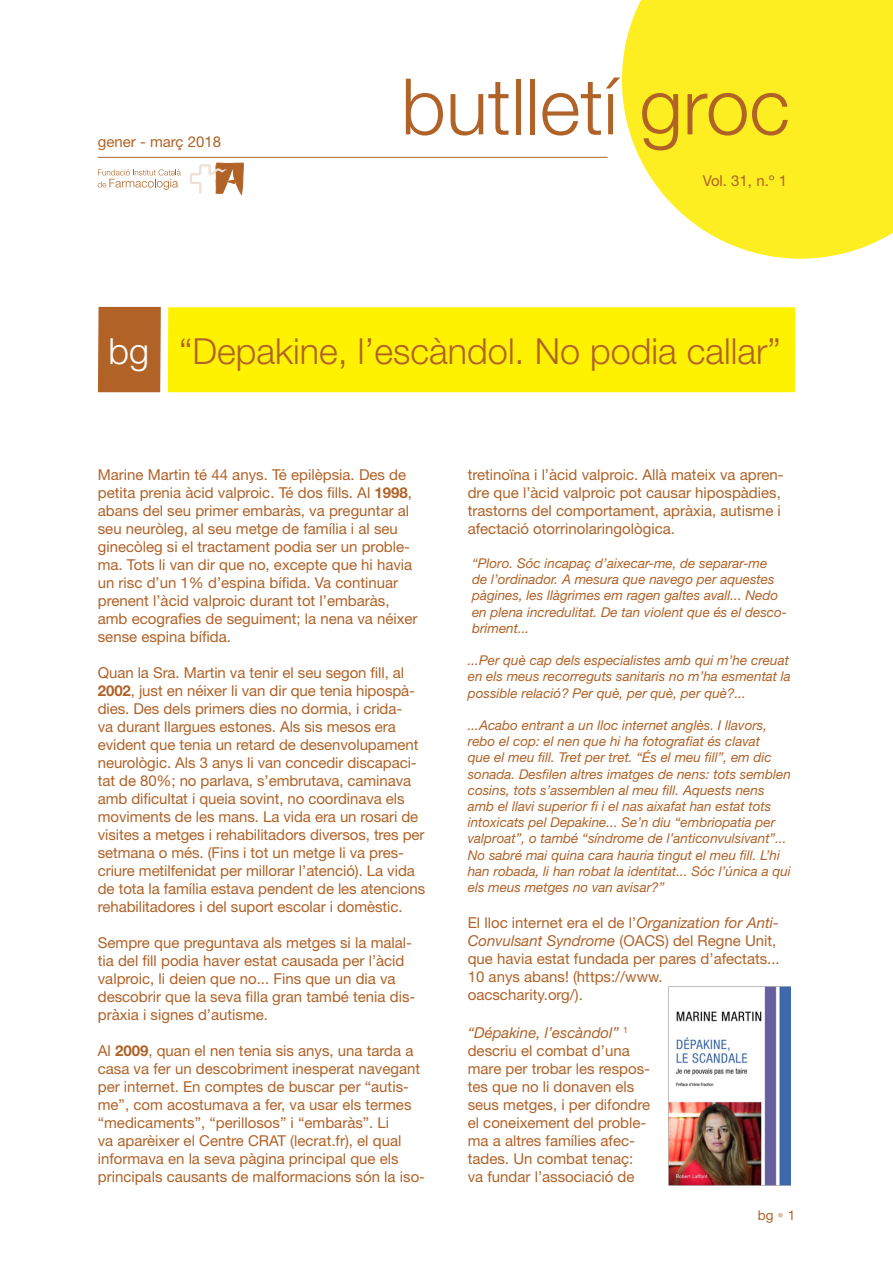
<style>
.page{position:relative;width:893px;height:1263px;background:#fff}
.page>*{position:absolute;margin:0;border:0;box-sizing:border-box;transform-origin:0 0}
.t1{font:300 78px "Helvetica Neue LT Std";color:#b06227}
.t2{font:300 36px "Helvetica Neue LT Std";color:#b06227}
.t3{font:15px/18px "Helvetica Neue LT Std";color:#b06227}
.t4{font:italic 13.5px/16.2px "Helvetica Neue LT Std";color:#b06227}
.t5{font:13.5px "Helvetica Neue LT Std";color:#b06227}
.s1{color:#fff}
.s2{font-weight:700}
.s3{font-style:italic}
.s4{color:#dfc0a9}
</style>
<div class="page">
<svg style="left:622px;top:0;width:271px;height:259px;background:#fcef3a"></svg>
<hr style="left:98px;top:157px;width:509px;height:1px;background:#b06227">
<svg style="left:190px;top:163px;width:53px;height:31px"></svg>
<svg style="left:98px;top:169px;width:83px;height:21px"></svg>
<div style="left:98px;top:307px;width:63px;height:85px;background:#b06227"></div>
<div style="left:168px;top:307px;width:627px;height:85px;background:#fff200"></div>
<img style="left:668px;top:986px;width:122px;height:199px">
<p class="t3" style="left:98px;top:133px;width:125px">gener - març 2018</p>
<h1 class="t1" style="left:401px;top:59px;width:390px">butlletí groc</h1>
<p class="t3" style="left:703px;top:172px;width:86px">Vol. 31, n.º 1</p>
<h2 class="t2" style="left:105px;top:329px;width:678px"><sup>bg</sup><span class="s1">bg</span> “Depakine, l’escàndol. No podia callar”</h2>
<p class="t3" style="left:98px;top:465px;width:321px">Marine Martin té 44 anys. Té epilèpsia. Des de petita prenia àcid valproic. Té dos fills. Al <span class="s2">1998</span>, abans del seu primer embaràs, va preguntar al seu neuròleg, al seu metge de família i al seu ginecòleg si el tractament podia ser un proble&shy;ma. Tots li van dir que no, excepte que hi havia un risc d’un 1% d’espina bífida. Va continuar prenent l’àcid valproic durant tot l’embaràs, amb ecografies de seguiment; la nena va néixer sense espina bífida.</p>
<p class="t3" style="left:98px;top:663px;width:329px">Quan la Sra. Martin va tenir el seu segon fill, al <span class="s2">2002</span>, just en néixer li van dir que tenia hipospà&shy;dies. Des dels primers dies no dormia, i crida-<br>va durant llargues estones. Als sis mesos era evident que tenia un retard de desenvolupament neurològic. Als 3 anys li van concedir discapaci&shy;tat de 80%; no parlava, s’embrutava, caminava amb dificultat i queia sovint, no coordinava els moviments de les mans. La vida era un rosari de visites a metges i rehabilitadors diversos, tres per setmana o més. (Fins i tot un metge li va pres&shy;criure metilfenidat per millorar l’atenció). La vida de tota la família estava pendent de les atencions rehabilitadores i del suport escolar i domèstic.</p>
<p class="t3" style="left:98px;top:933px;width:319px">Sempre que preguntava als metges si la malal&shy;tia del fill podia haver estat causada per l’àcid valproic, li deien que no... Fins que un dia va descobrir que la seva filla gran també tenia dis&shy;pràxia i signes d’autisme.</p>
<p class="t3" style="left:98px;top:1041px;width:329px">Al <span class="s2">2009</span>, quan el nen tenia sis anys, una tarda a casa va fer un descobriment inesperat navegant per internet. En comptes de buscar per “autis&shy;me”, com acostumava a fer, va usar els termes “medicaments”, “perillosos” i “embaràs”. Li<br>va aparèixer el Centre CRAT (lecrat.fr), el qual informava en la seva pàgina principal que els principals causants de malformacions són la iso-</p>
<p class="t3" style="left:468px;top:465px;width:317px">tretinoïna i l’àcid valproic. Allà mateix va apren&shy;dre que l’àcid valproic pot causar hipospàdies, trastorns del comportament, apràxia, autisme i afectació otorrinolaringològica.</p>
<p class="t4" style="left:472px;top:555px;width:317px">“Ploro. Sóc incapaç d’aixecar-me, de separar-me<br>de l’ordinador. A mesura que navego per aquestes pàgines, les llàgrimes em ragen galtes avall... Nedo en plena incredulitat. De tan violent que és el desco&shy;briment...</p>
<p class="t4" style="left:468px;top:652px;width:325px">...Per què cap dels especialistes amb qui m’he creuat en els meus recorreguts sanitaris no m’ha esmentat la possible relació? Per què, per què, per què?...</p>
<p class="t4" style="left:468px;top:717px;width:325px">...Acabo entrant a un lloc internet anglès. I llavors, rebo el cop: el nen que hi ha fotografiat és clavat<br>que el meu fill. Tret per tret. “És el meu fill”, em dic sonada. Desfilen altres imatges de nens: tots semblen cosins, tots s’assemblen al meu fill. Aquests nens amb el llavi superior fi i el nas aixafat han estat tots intoxicats pel Depakine... Se’n diu “embriopatia per valproat”, o també “síndrome de l’anticonvulsivant”...<br>No sabré mai quina cara hauria tingut el meu fill. L’hi han robada, li han robat la identitat... Sóc l’única a qui els meus metges no van avisar?”</p>
<p class="t3" style="left:468px;top:913px;width:314px">El lloc internet era el de l’<span class="s3">Organization for Anti-Convulsant Syndrome</span> (OACS) del Regne Unit, que havia estat fundada per pares d’afectats...<br>10 anys abans! (https://www. oacscharity.org/).</p>
<p class="t3" style="left:468px;top:1023px;width:184px"><span class="s3">“Dépakine, l’escàndol”</span> <sup>1 </sup>descriu el combat d’una mare per trobar les respos&shy;tes que no li donaven els seus metges, i per difondre el coneixement del proble&shy;ma a altres famílies afec&shy;tades. Un combat tenaç: va fundar l’associació de</p>
<p class="t5" style="left:758px;top:1207px;width:39px">bg <span class="s4">•</span> 1</p>
</div>
